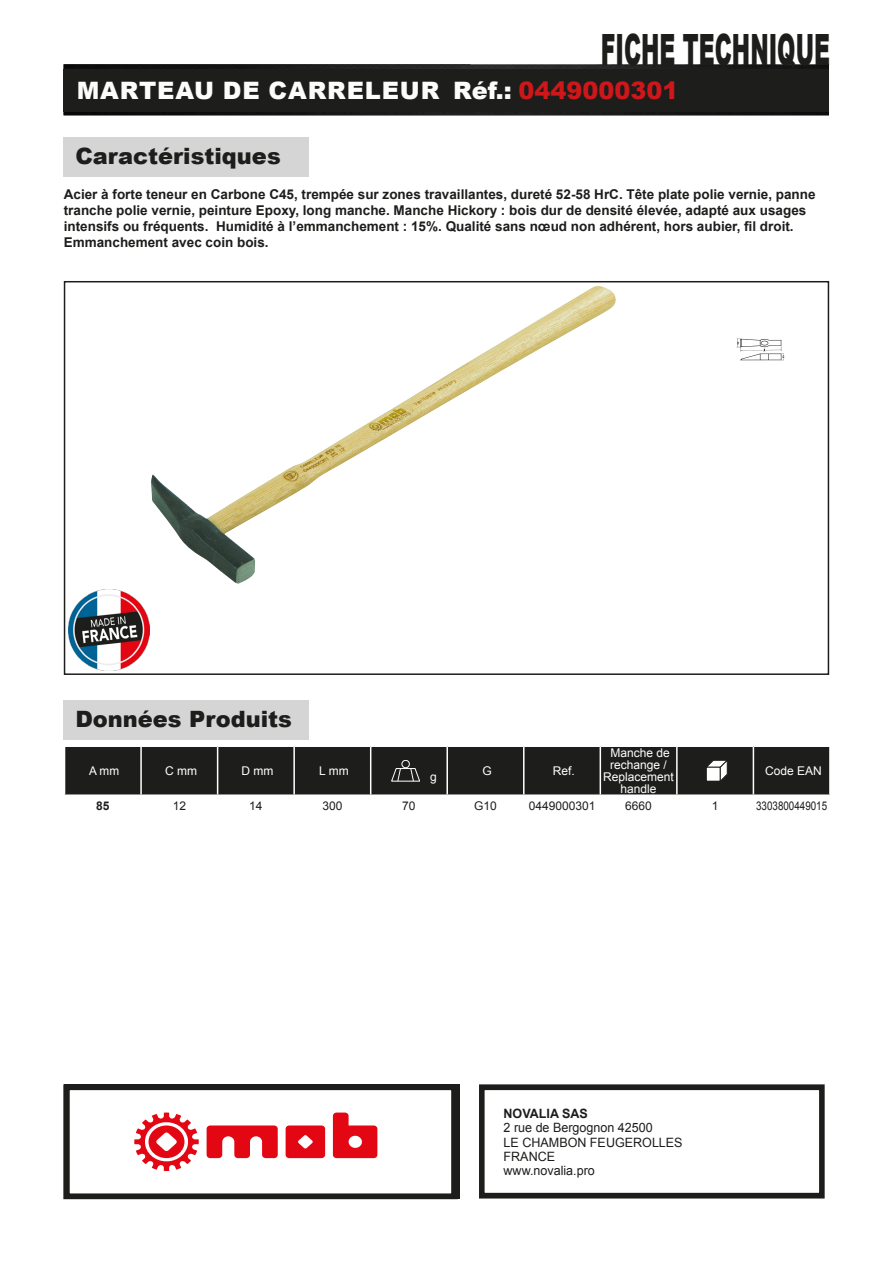
<style>
.page{position:relative;width:893px;height:1263px;background:#fff}
.page>*{position:absolute;margin:0;border:0;box-sizing:border-box;transform-origin:0 0}
.t1{font:900 43.2px "Arial";color:#1d1d1b;scale:.51 1}
.t2{font:900 24px "Arial";letter-spacing:.03em;color:#fcfcfc}
.t3{font:900 22.5px "Arial";color:#1d1d1b}
.t4{font:700 13.5px/16.2px "Arial";color:#1d1d1b}
.t5{font:12.9px/14.2px "Arial";color:#1d1d1b}
.t6{font:700 12.9px "Arial";color:#1d1d1b}
.t7{font:12px/12px "Arial";color:#fff;text-align:center}
.t8{font:12px "Arial";color:#1d1d1b}
.t9{font:12px "Arial";color:#1d1d1b;scale:.82 1}
.t10{font:700 12px "Arial";color:#1d1d1b}
.s1{color:#cd171a}
</style>
<div class="page">
<img style="left:64px;top:64px;width:765px;height:51px">
<div style="left:64px;top:69px;width:765px;height:43px;background:#1d1d1b"></div>
<div style="left:479px;top:1084px;width:346px;height:114px;border:6px solid #1d1d1b"></div>
<div style="left:64px;top:137px;width:245px;height:40px;background:#d5d5d5"></div>
<div style="left:64px;top:281px;width:765px;height:394px;border:2px solid #1d1d1b"></div>
<div style="left:64px;top:700px;width:245px;height:39px;background:#d5d5d5"></div>
<svg style="left:64px;top:746px;width:766px;height:49px;background:#2a2a28"></svg>
<img style="left:151px;top:286px;width:465px;height:298px">
<img style="left:736px;top:339px;width:48px;height:22px">
<img style="left:69px;top:590px;width:81px;height:81px">
<div style="left:64px;top:1084px;width:393px;height:115px;border:6px solid #1d1d1b"></div>
<svg style="left:207px;top:1125px;width:71px;height:33px"></svg>
<svg style="left:286px;top:1125px;width:39px;height:33px"></svg>
<svg style="left:134px;top:1112px;width:65px;height:59px"></svg>
<svg style="left:333px;top:1112px;width:44px;height:46px"></svg>
<h1 class="t1" style="left:601px;top:18px;width:451px">FICHE TECHNIQUE</h1>
<h2 class="t2" style="left:77px;top:73px;width:603px">MARTEAU DE CARRELEUR Réf.: <span class="s1">0449000301</span></h2>
<h3 class="t3" style="left:75px;top:140px;width:207px">Caractéristiques</h3>
<p class="t4" style="left:64px;top:186px;width:753px">Acier à forte teneur en Carbone C45, trempée sur zones travaillantes, dureté 52-58 HrC. Tête plate polie vernie, panne tranche polie vernie, peinture Epoxy, long manche. Manche Hickory : bois dur de densité élevée, adapté aux usages intensifs ou fréquents. Humidité à l’emmanchement : 15%. Qualité sans nœud non adhérent, hors aubier, fil droit.<br>Emmanchement avec coin bois.</p>
<h3 class="t3" style="left:75px;top:702px;width:218px">Données Produits</h3>
<p class="t7" style="left:89px;top:765px;width:32px">A mm</p>
<p class="t7" style="left:165px;top:765px;width:33px">C mm</p>
<p class="t7" style="left:242px;top:765px;width:33px">D mm</p>
<p class="t7" style="left:319px;top:765px;width:31px">L mm</p>
<p class="t7" style="left:430px;top:771px;width:8px">g</p>
<p class="t7" style="left:482px;top:765px;width:11px">G</p>
<p class="t7" style="left:553px;top:765px;width:24px">Ref.</p>
<p class="t7" style="left:603px;top:747px;width:72px">Manche de rechange /<br>Replacement handle</p>
<p class="t7" style="left:765px;top:765px;width:58px">Code EAN</p>
<p class="t10" style="left:96px;top:797px;width:15px">85</p>
<p class="t8" style="left:173px;top:797px;width:15px">12</p>
<p class="t8" style="left:249px;top:797px;width:15px">14</p>
<p class="t8" style="left:322px;top:797px;width:22px">300</p>
<p class="t8" style="left:402px;top:797px;width:15px">70</p>
<p class="t8" style="left:474px;top:797px;width:24px">G10</p>
<p class="t8" style="left:529px;top:797px;width:68px">0449000301</p>
<p class="t8" style="left:625px;top:797px;width:28px">6660</p>
<p class="t8" style="left:712px;top:797px;width:8px">1</p>
<p class="t9" style="left:756px;top:797px;width:88px">3303800449015</p>
<p class="t6" style="left:504px;top:1105px;width:86px">NOVALIA SAS</p>
<p class="t5" style="left:504px;top:1121px;width:181px">2 rue de Bergognon 42500<br>LE CHAMBON FEUGEROLLES<br>FRANCE<br>www.novalia.pro</p>
</div>
